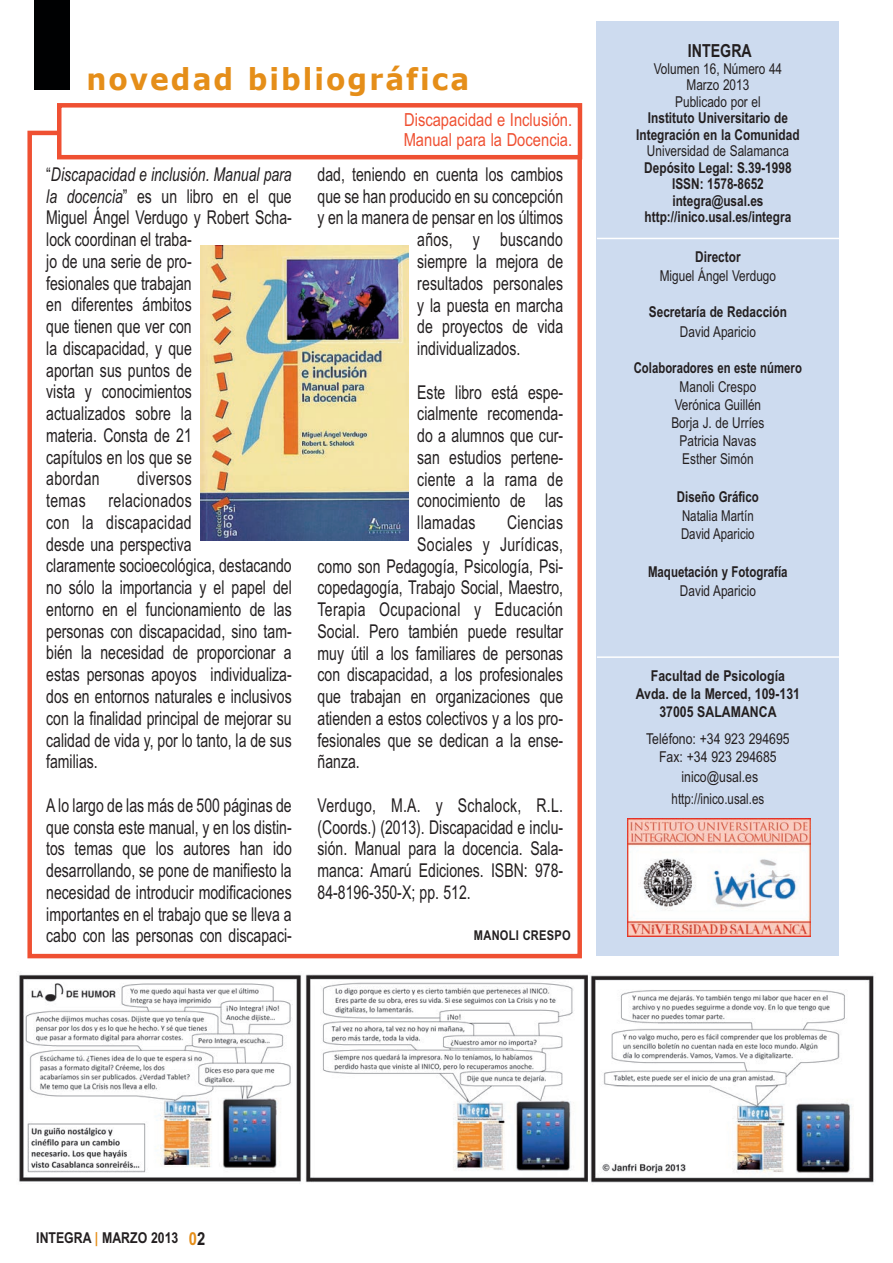
<style>
.page{position:relative;width:893px;height:1263px;background:#fff}
.page>*{position:absolute;margin:0;border:0;box-sizing:border-box;transform-origin:0 0}
.t1{font:700 30px "Verdana";letter-spacing:.07em;color:#e58e19;scale:.94 1}
.t2{font:19.05px/21.8px "Arial Narrow";color:#231f20;text-align:justify;scale:.9 1}
.t3{font:19.05px "Arial Narrow";letter-spacing:.02em;color:#231f20;scale:.9 1}
.t4{font:18px/19.5px "Arial Narrow";color:#ef5032}
.t5{font:700 18px "Arial Narrow";color:#231f20;scale:.96 1}
.t6{font:15px/18px "Arial Narrow";color:#231f20;text-align:center;scale:.96 1}
.t7{font:700 15px/16.5px "Arial Narrow";color:#231f20;text-align:center;scale:.96 1}
.t8{font:700 15px/18px "Arial Narrow";color:#231f20;text-align:center}
.t9{font:15px/18px "Arial Narrow";color:#231f20;text-align:center}
.t10{font:700 15px "Arial Narrow";color:#231f20;scale:.93 1}
.t11{font:15px/18px "Arial Narrow";color:#231f20;scale:.93 1}
.t12{font:700 15px "Arial Narrow";color:#231f20;scale:.92 1}
.t13{font:700 13.5px "Arial Narrow";letter-spacing:.02em;color:#231f20}
.s1{font-style:italic}
.s2{color:#e58e19}
.s3{font-size:18px;color:#e58e19}
.s4{font-size:18px}
</style>
<div class="page">
<div style="left:597px;top:22px;width:242px;height:934px;background:#cddbef"></div>
<div style="left:27px;top:131px;width:555px;height:827px;border:4px solid #ef5032"></div>
<img style="left:627px;top:818px;width:183px;height:118px">
<img style="left:201px;top:245px;width:207px;height:296px">
<div style="left:34px;top:0;width:36px;height:90px;background:#000102"></div>
<div style="left:61px;top:108px;width:517px;height:47px;background:#fff"></div>
<div style="left:57px;top:103px;width:525px;height:56px;border:4px solid #ef5032"></div>
<hr style="left:597px;top:238px;width:242px;height:1px;background:#fff">
<hr style="left:597px;top:656px;width:242px;height:2px;background:#fff">
<img style="left:19px;top:974px;width:283px;height:208px">
<img style="left:305px;top:975px;width:283px;height:208px">
<img style="left:590px;top:975px;width:284px;height:208px">
<h1 class="t1" style="left:86px;top:60px;width:409px">novedad bibliográfica</h1>
<p class="t4" style="left:404px;top:110px;width:170px">Discapacidad e Inclusión.<br>Manual para la Docencia.</p>
<p class="t2" style="left:46px;top:163px;width:274px;text-align:left">“<span class="s1">Discapacidad e inclusión. Manual para la docencia</span>” es un libro en el que<br>Miguel Ángel Verdugo y Robert Scha&shy;lock coordinan el traba-<br>jo de una serie de pro-<br>fesionales que trabajan<br>en diferentes ámbitos<br>que tienen que ver con<br>la discapacidad, y que<br>aportan sus puntos de<br>vista y conocimientos<br>actualizados sobre la<br>materia. Consta de 21<br>capítulos en los que se<br>abordan</p>
<p class="t2" style="left:46px;top:468px;width:274px;text-align:left;text-indent:91px">diversos<br>temas relacionados<br>con la discapacidad<br>desde una perspectiva<br>claramente socioecológica, destacando no sólo la importancia y el papel del entorno en el funcionamiento de las personas con discapacidad, sino tam&shy;bién la necesidad de proporcionar a estas personas apoyos individualiza&shy;dos en entornos naturales e inclusivos con la finalidad principal de mejorar su calidad de vida y, por lo tanto, la de sus familias.</p>
<p class="t2" style="left:46px;top:794px;width:274px">A lo largo de las más de 500 páginas de que consta este manual, y en los distin&shy;tos temas que los autores han ido desarrollando, se pone de manifiesto la necesidad de introducir modificaciones importantes en el trabajo que se lleva a cabo con las personas con discapaci-</p>
<p class="t2" style="left:318px;top:164px;width:274px">dad, teniendo en cuenta los cambios</p>
<p class="t2" style="left:318px;top:185px;width:274px">que se han producido en su concepción</p>
<p class="t2" style="left:318px;top:207px;width:274px">y en la manera de pensar en los últimos</p>
<p class="t3" style="left:417px;top:228px;width:164px">años, y buscando</p>
<p class="t2" style="left:417px;top:251px;width:164px">siempre la mejora de</p>
<p class="t2" style="left:417px;top:272px;width:164px">resultados personales</p>
<p class="t2" style="left:417px;top:294px;width:164px">y la puesta en marcha</p>
<p class="t2" style="left:417px;top:316px;width:164px">de proyectos de vida</p>
<p class="t2" style="left:417px;top:338px;width:116px">individualizados.</p>
<p class="t2" style="left:417px;top:381px;width:164px">Este libro está espe&shy;cialmente recomenda&shy;do a alumnos que cur&shy;san estudios pertene&shy;ciente a la rama de conocimiento de las llamadas</p>
<p class="t3" style="left:507px;top:511px;width:64px">Ciencias</p>
<p class="t3" style="left:417px;top:533px;width:164px">Sociales y Jurídicas,</p>
<p class="t2" style="left:318px;top:555px;width:274px">como son Pedagogía, Psicología, Psi-</p>
<p class="t2" style="left:318px;top:577px;width:274px">copedagogía, Trabajo Social, Maestro,</p>
<p class="t3" style="left:318px;top:598px;width:274px">Terapia Ocupacional y Educación</p>
<p class="t2" style="left:318px;top:620px;width:274px">Social. Pero también puede resultar</p>
<p class="t2" style="left:318px;top:642px;width:274px">muy útil a los familiares de personas</p>
<p class="t2" style="left:318px;top:664px;width:274px">con discapacidad, a los profesionales</p>
<p class="t2" style="left:318px;top:686px;width:274px">que trabajan en organizaciones que</p>
<p class="t2" style="left:318px;top:707px;width:274px">atienden a estos colectivos y a los pro-</p>
<p class="t2" style="left:318px;top:729px;width:274px">fesionales que se dedican a la ense-</p>
<p class="t2" style="left:318px;top:751px;width:48px">ñanza.</p>
<p class="t2" style="left:318px;top:794px;width:274px">Verdugo, M.A. y Schalock, R.L. (Coords.) (2013). Discapacidad e inclu&shy;sión. Manual para la docencia. Sala&shy;manca: Amarú Ediciones. ISBN: 978- 84-8196-350-X; pp. 512.</p>
<p class="t13" style="left:474px;top:927px;width:98px">MANOLI CRESPO</p>
<p class="t5" style="left:688px;top:41px;width:68px">INTEGRA</p>
<p class="t6" style="left:654px;top:60px;width:135px;line-height:16.5px">Volumen 16, Número 44<br>Marzo 2013<br>Publicado por el</p>
<p class="t7" style="left:636px;top:110px;width:172px">Instituto Universitario de<br>Integración en la Comunidad</p>
<p class="t6" style="left:647px;top:142px;width:149px">Universidad de Salamanca</p>
<p class="t7" style="left:644px;top:159px;width:155px">Depósito Legal: S.39-1998<br>ISSN: 1578-8652 integra@usal.es http://inico.usal.es/integra</p>
<p class="t7" style="left:695px;top:248px;width:49px">Director</p>
<p class="t6" style="left:660px;top:267px;width:123px">Miguel Ángel Verdugo</p>
<p class="t7" style="left:649px;top:304px;width:145px">Secretaría de Redacción</p>
<p class="t6" style="left:680px;top:323px;width:81px">David Aparicio</p>
<p class="t12" style="left:634px;top:359px;width:184px">Colaboradores en este número</p>
<p class="t6" style="left:671px;top:378px;width:98px">Manoli Crespo<br>Verónica Guillén<br>Borja J. de Urríes<br>Patricia Navas<br>Esther Simón</p>
<p class="t10" style="left:677px;top:488px;width:90px">Diseño Gráfico</p>
<p class="t11" style="left:681px;top:507px;width:81px">Natalia Martín<br>David Aparicio</p>
<p class="t10" style="left:648px;top:563px;width:152px">Maquetación y Fotografía</p>
<p class="t6" style="left:680px;top:582px;width:81px">David Aparicio</p>
<p class="t8" style="left:636px;top:667px;width:166px">Facultad de Psicología<br>Avda. de la Merced, 109-131<br>37005 SALAMANCA</p>
<p class="t9" style="left:646px;top:730px;width:145px">Teléfono: +34 923 294695<br>Fax: +34 923 294685</p>
<p class="t9" style="left:672px;top:765px;width:94px;line-height:22.5px">inico@usal.es http://inico.usal.es</p>
<p class="t8" style="left:36px;top:1229px;width:171px">INTEGRA <span class="s2">|</span> MARZO 2013 <span class="s3">0</span><span class="s4">2</span></p>
</div>
